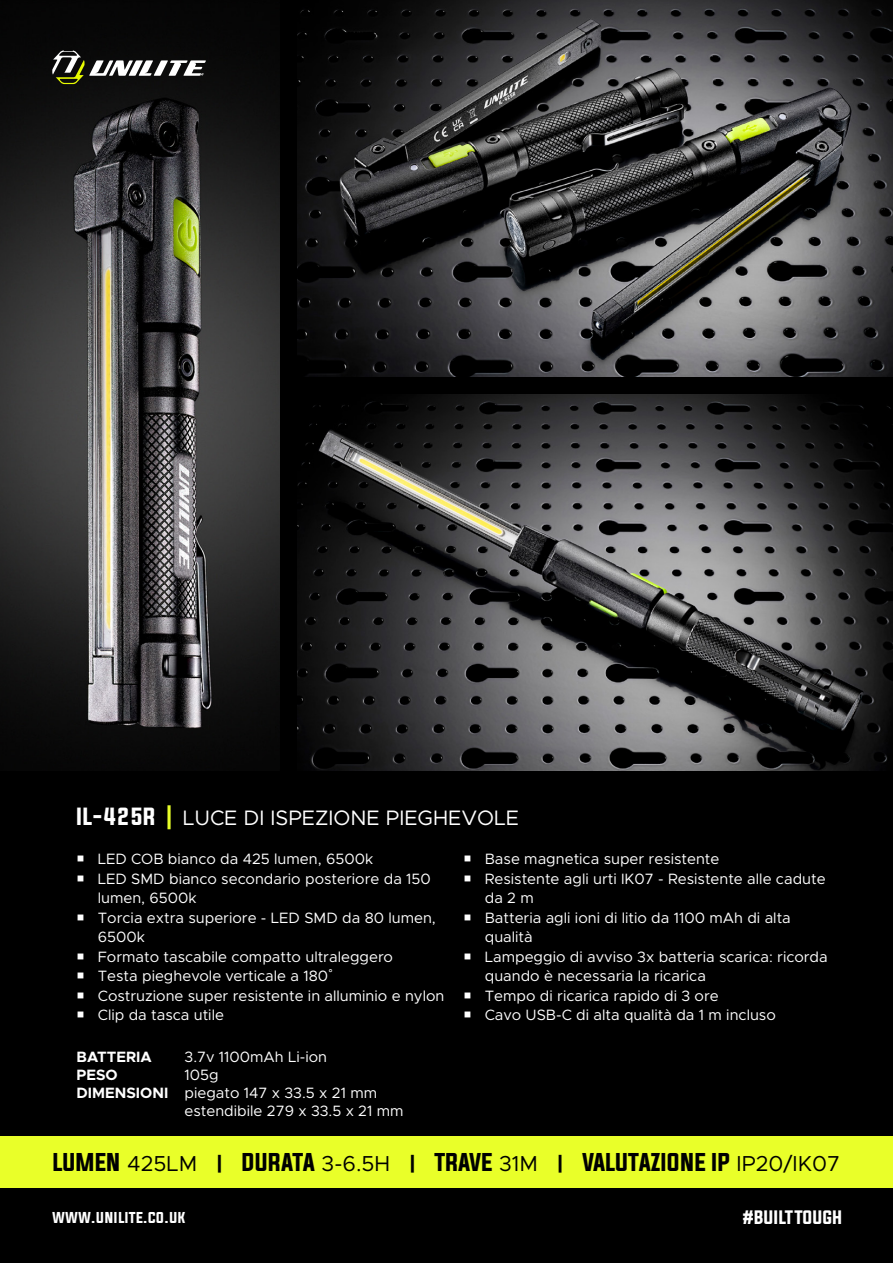
<style>
.page{position:relative;width:893px;height:1263px;background:#000}
.page>*{position:absolute;margin:0;border:0;box-sizing:border-box;transform-origin:0 0}
.t1{font:21.75px "Evogria";color:#000}
.t2{font:21px "Metropolis";color:#fff}
.t3{font:16.5px "Evogria";color:#fff}
.t4{font:15px/19.5px "Metropolis";color:#fff}
.t5{font:700 15px "Metropolis";color:#fff}
.t6{font:14.1px "Evogria";color:#fff}
.s1{font-family:"Evogria"}
.s2{font-family:"Evogria";color:#e9ff29}
.s3{font-weight:700}
.s4{font-family:"Metropolis"}
.s5{font-family:"Metropolis";font-weight:900}
</style>
<div class="page">
<img style="left:0;top:49px;width:279px;height:701px">
<img style="left:298px;top:0;width:595px;height:376px">
<img style="left:298px;top:394px;width:595px;height:377px">
<div style="left:0;top:1136px;width:893px;height:51px;background:#e9ff29"></div>
<svg style="left:52px;top:51px;width:154px;height:33px"></svg>
<h2 class="t2" style="left:77px;top:804px;width:444px"><span class="s1">IL-425R</span> <span class="s2">|</span> LUCE DI ISPEZIONE PIEGHEVOLE</h2>
<p class="t4" style="left:98px;top:849px;width:348px">LED COB bianco da 425 lumen, 6500k<br>LED SMD bianco secondario posteriore da 150 lumen, 6500k<br>Torcia extra superiore - LED SMD da 80 lumen,<br>6500k<br>Formato tascabile compatto ultraleggero<br>Testa pieghevole verticale a 180˚<br>Costruzione super resistente in alluminio e nylon<br>Clip da tasca utile</p>
<p class="t4" style="left:485px;top:849px;width:344px">Base magnetica super resistente<br>Resistente agli urti IK07 - Resistente alle cadute da 2 m<br>Batteria agli ioni di litio da 1100 mAh di alta qualità<br>Lampeggio di avviso 3x batteria scarica: ricorda quando è necessaria la ricarica<br>Tempo di ricarica rapido di 3 ore<br>Cavo USB-C di alta qualità da 1 m incluso</p>
<p class="t5" style="left:77px;top:1047px;width:77px">BATTERIA</p>
<p class="t4" style="left:185px;top:1047px;width:144px">3.7v 1100mAh Li-ion</p>
<p class="t5" style="left:77px;top:1065px;width:43px">PESO</p>
<p class="t4" style="left:185px;top:1065px;width:36px">105g</p>
<p class="t4" style="left:77px;top:1083px;width:302px"><span class="s3">DIMENSIONI</span> piegato 147 x 33.5 x 21 mm</p>
<p class="t4" style="left:185px;top:1101px;width:221px">estendibile 279 x 33.5 x 21 mm</p>
<h1 class="t1" style="left:53px;top:1146px;width:789px">LUMEN <span class="s4">425LM</span> <span class="s5">|</span> DURATA <span class="s4">3-6.5H</span> <span class="s5">|</span> TRAVE <span class="s4">31M</span> <span class="s5">|</span> VALUTAZIONE IP <span class="s4">IP20/IK07</span></h1>
<p class="t6" style="left:52px;top:1207px;width:135px">WWW.UNILITE.CO.UK</p>
<p class="t3" style="left:743px;top:1206px;width:101px">#BUILT TOUGH</p>
</div>
